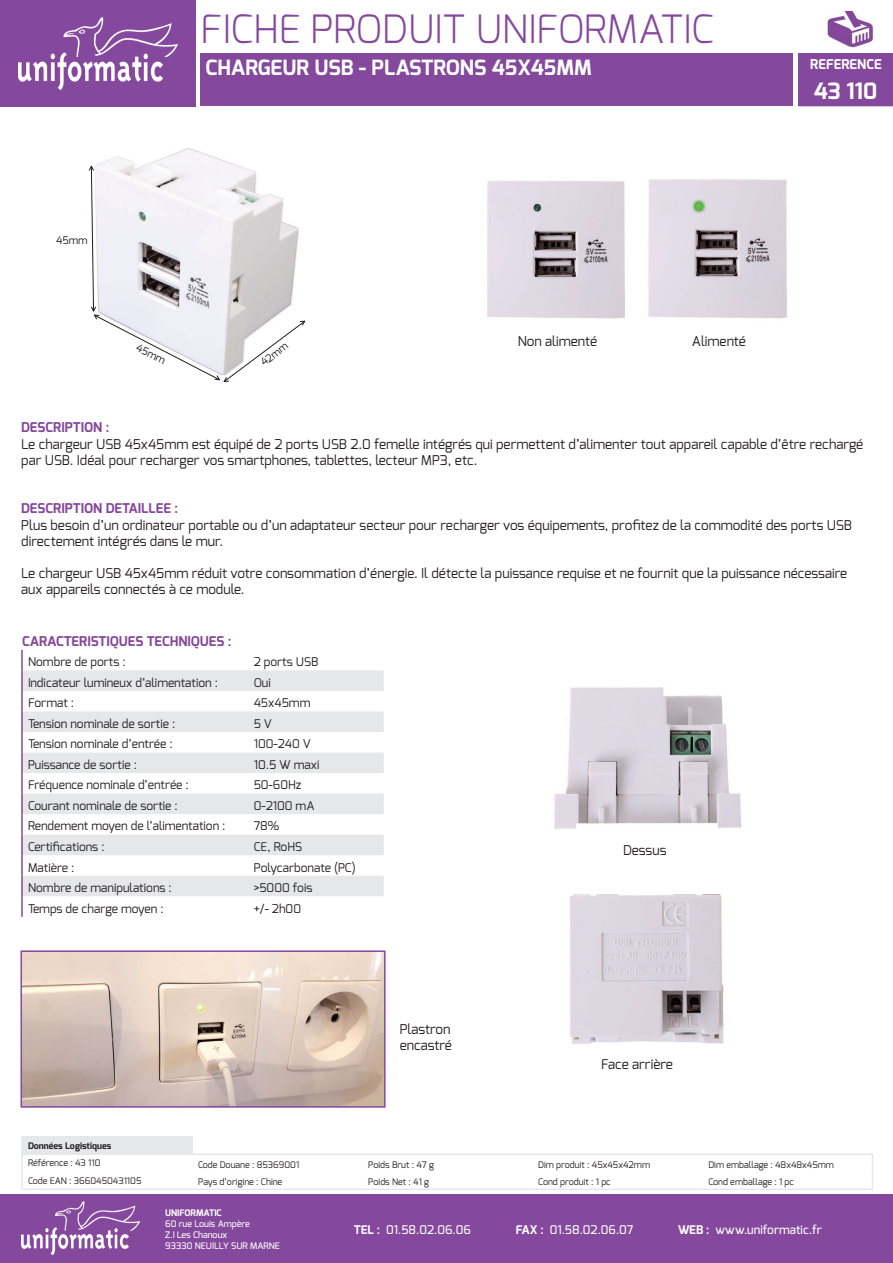
<style>
.page{position:relative;width:893px;height:1263px;background:#fff}
.page>*{position:absolute;margin:0;border:0;box-sizing:border-box;transform-origin:0 0}
.t1{font:300 39px "Exo";color:#84489c}
.t2{font:700 22.5px "Exo";color:#fff}
.t3{font:700 21px "Exo";color:#fff}
.t4{font:13.5px/16.2px "Exo";color:#231f20}
.t5{font:700 13.5px "Exo";color:#84489c}
.t6{font:700 13.5px "Exo";color:#fff}
.t7{font:12px "Exo";color:#231f20}
.t8{font:500 12px "Exo";color:#fff}
.t9{font:10.5px "Exo";color:#231f20}
.t10{font:9px "Exo";color:#231f20}
.t11{font:500 9px/10.8px "Exo";color:#fff}
.t12{font:700 9px "Exo";color:#231f20}
.t13{font:700 9px "Exo";color:#fff}
.s1{font-weight:700}
</style>
<div class="page">
<div style="left:0;top:1195px;width:893px;height:68px;background:#84489c"></div>
<img style="left:21px;top:1201px;width:118px;height:53px">
<svg style="left:23px;top:670px;width:361px;height:226px;fill:#e6e7e9"></svg>
<hr style="left:21px;top:650px;width:2px;height:20px;background:#84489c">
<hr style="left:21px;top:670px;width:2px;height:21px;background:#84489c">
<hr style="left:21px;top:691px;width:2px;height:20px;background:#84489c">
<hr style="left:21px;top:711px;width:2px;height:21px;background:#84489c">
<hr style="left:21px;top:732px;width:2px;height:20px;background:#84489c">
<hr style="left:21px;top:752px;width:2px;height:21px;background:#84489c">
<hr style="left:21px;top:773px;width:2px;height:20px;background:#84489c">
<hr style="left:21px;top:793px;width:2px;height:21px;background:#84489c">
<hr style="left:21px;top:814px;width:2px;height:21px;background:#84489c">
<hr style="left:21px;top:835px;width:2px;height:20px;background:#84489c">
<hr style="left:21px;top:855px;width:2px;height:21px;background:#84489c">
<hr style="left:21px;top:876px;width:2px;height:20px;background:#84489c">
<hr style="left:21px;top:896px;width:2px;height:21px;background:#84489c">
<div style="left:0;top:0;width:196px;height:106px;background:#84489c"></div>
<img style="left:18px;top:17px;width:160px;height:73px">
<img style="left:827px;top:11px;width:46px;height:37px">
<div style="left:798px;top:54px;width:95px;height:52px;background:#84489c"></div>
<div style="left:200px;top:54px;width:593px;height:52px;background:#84489c"></div>
<hr style="left:21px;top:1188px;width:171px;height:2px;background:#e6e7e9">
<hr style="left:192px;top:1188px;width:170px;height:2px;background:#e6e7e9">
<hr style="left:362px;top:1188px;width:170px;height:2px;background:#e6e7e9">
<hr style="left:532px;top:1188px;width:170px;height:2px;background:#e6e7e9">
<hr style="left:702px;top:1188px;width:171px;height:2px;background:#e6e7e9">
<hr style="left:21px;top:1136px;width:172px;height:1px;background:#e6e7e9">
<svg style="left:21px;top:1137px;width:852px;height:52px"></svg>
<hr style="left:21px;top:1153px;width:171px;height:2px;background:#e6e7e9">
<img style="left:96px;top:148px;width:140px;height:17px">
<img style="left:487px;top:181px;width:138px;height:138px">
<img style="left:648px;top:179px;width:139px;height:140px">
<img style="left:554px;top:687px;width:188px;height:142px">
<img style="left:570px;top:894px;width:154px;height:150px">
<img style="left:24px;top:953px;width:359px;height:152px">
<div style="left:21px;top:950px;width:365px;height:158px;border:2px solid #84489c"></div>
<svg style="left:88px;top:165px;width:218px;height:218px"></svg>
<h1 class="t1" style="left:200px;top:3px;width:515px">FICHE PRODUIT UNIFORMATIC</h1>
<h3 class="t3" style="left:206px;top:54px;width:388px">CHARGEUR USB - PLASTRONS 45X45MM</h3>
<p class="t9" style="left:56px;top:233px;width:33px">45mm</p>
<p class="t9" style="left:140px;top:341px;width:33px;rotate:27deg">45mm</p>
<p class="t9" style="left:258px;top:358px;width:33px;rotate:-37deg">42mm</p>
<p class="t4" style="left:518px;top:333px;width:81px">Non alimenté</p>
<p class="t4" style="left:692px;top:333px;width:56px">Alimenté</p>
<p class="t6" style="left:810px;top:56px;width:73px">REFERENCE</p>
<h2 class="t2" style="left:814px;top:77px;width:65px">43 110</h2>
<p class="t5" style="left:21px;top:419px;width:90px">DESCRIPTION :</p>
<p class="t4" style="left:21px;top:435px;width:844px">Le chargeur USB 45x45mm est équipé de 2 ports USB 2.0 femelle intégrés qui permettent d’alimenter tout appareil capable d’être rechargé par USB. Idéal pour recharger vos smartphones, tablettes, lecteur MP3, etc.</p>
<p class="t5" style="left:21px;top:500px;width:158px">DESCRIPTION DETAILLEE :</p>
<p class="t4" style="left:21px;top:516px;width:832px">Plus besoin d’un ordinateur portable ou d’un adaptateur secteur pour recharger vos équipements, profitez de la commodité des ports USB directement intégrés dans le mur.</p>
<p class="t4" style="left:21px;top:565px;width:827px">Le chargeur USB 45x45mm réduit votre consommation d’énergie. Il détecte la puissance requise et ne fournit que la puissance nécessaire aux appareils connectés à ce module.</p>
<p class="t5" style="left:22px;top:632px;width:211px">CARACTERISTIQUES TECHNIQUES :</p>
<p class="t7" style="left:28px;top:654px;width:99px">Nombre de ports :</p>
<p class="t7" style="left:254px;top:654px;width:66px">2 ports USB</p>
<p class="t7" style="left:28px;top:675px;width:191px">Indicateur lumineux d’alimentation :</p>
<p class="t7" style="left:254px;top:675px;width:19px">Oui</p>
<p class="t7" style="left:28px;top:695px;width:48px">Format :</p>
<p class="t7" style="left:254px;top:695px;width:58px">45x45mm</p>
<p class="t7" style="left:28px;top:716px;width:149px">Tension nominale de sortie :</p>
<p class="t7" style="left:254px;top:716px;width:20px">5 V</p>
<p class="t7" style="left:28px;top:736px;width:146px">Tension nominale d’entrée :</p>
<p class="t7" style="left:254px;top:736px;width:59px">100-240 V</p>
<p class="t7" style="left:28px;top:757px;width:110px">Puissance de sortie :</p>
<p class="t7" style="left:254px;top:757px;width:67px">10.5 W maxi</p>
<p class="t7" style="left:28px;top:777px;width:162px">Fréquence nominale d’entrée :</p>
<p class="t7" style="left:254px;top:777px;width:49px">50-60Hz</p>
<p class="t7" style="left:28px;top:798px;width:151px">Courant nominale de sortie :</p>
<p class="t7" style="left:254px;top:798px;width:62px">0-2100 mA</p>
<p class="t7" style="left:28px;top:818px;width:199px">Rendement moyen de l’alimentation :</p>
<p class="t7" style="left:254px;top:818px;width:27px">78%</p>
<p class="t7" style="left:28px;top:839px;width:78px">Certifications :</p>
<p class="t7" style="left:254px;top:839px;width:50px">CE, RoHS</p>
<p class="t7" style="left:28px;top:859px;width:48px">Matière :</p>
<p class="t7" style="left:254px;top:859px;width:104px">Polycarbonate (PC)</p>
<p class="t7" style="left:28px;top:880px;width:145px">Nombre de manipulations :</p>
<p class="t7" style="left:254px;top:880px;width:60px">&gt;5000 fois</p>
<p class="t7" style="left:28px;top:900px;width:137px">Temps de charge moyen :</p>
<p class="t7" style="left:254px;top:900px;width:49px">+/- 2h00</p>
<p class="t4" style="left:400px;top:1020px;width:54px">Plastron encastré</p>
<p class="t4" style="left:623px;top:842px;width:45px">Dessus</p>
<p class="t4" style="left:601px;top:1056px;width:73px">Face arrière</p>
<p class="t12" style="left:28px;top:1140px;width:85px">Données Logistiques</p>
<p class="t10" style="left:28px;top:1157px;width:74px">Référence : 43 110</p>
<p class="t10" style="left:198px;top:1158px;width:103px">Code Douane : 85369001</p>
<p class="t10" style="left:368px;top:1158px;width:67px">Poids Brut : 47 g</p>
<p class="t10" style="left:538px;top:1158px;width:113px">Dim produit : 45x45x42mm</p>
<p class="t10" style="left:708px;top:1158px;width:127px">Dim emballage : 48x48x45mm</p>
<p class="t10" style="left:28px;top:1175px;width:115px">Code EAN : 3660450431105</p>
<p class="t10" style="left:198px;top:1176px;width:86px">Pays d’origine : Chine</p>
<p class="t10" style="left:368px;top:1176px;width:63px">Poids Net : 41 g</p>
<p class="t10" style="left:538px;top:1176px;width:74px">Cond produit : 1 pc</p>
<p class="t10" style="left:708px;top:1176px;width:87px">Cond emballage : 1 pc</p>
<p class="t8" style="left:354px;top:1222px;width:119px"><span class="s1">TEL :</span> 01.58.02.06.06</p>
<p class="t8" style="left:516px;top:1222px;width:119px"><span class="s1">FAX :</span> 01.58.02.06.07</p>
<p class="t8" style="left:678px;top:1222px;width:145px"><span class="s1">WEB :</span> www.uniformatic.fr</p>
<p class="t13" style="left:165px;top:1207px;width:58px">UNIFORMATIC</p>
<p class="t11" style="left:165px;top:1218px;width:116px">60 rue Louis Ampère<br>Z.I Les Chanoux<br>93330 NEUILLY SUR MARNE</p>
</div>
